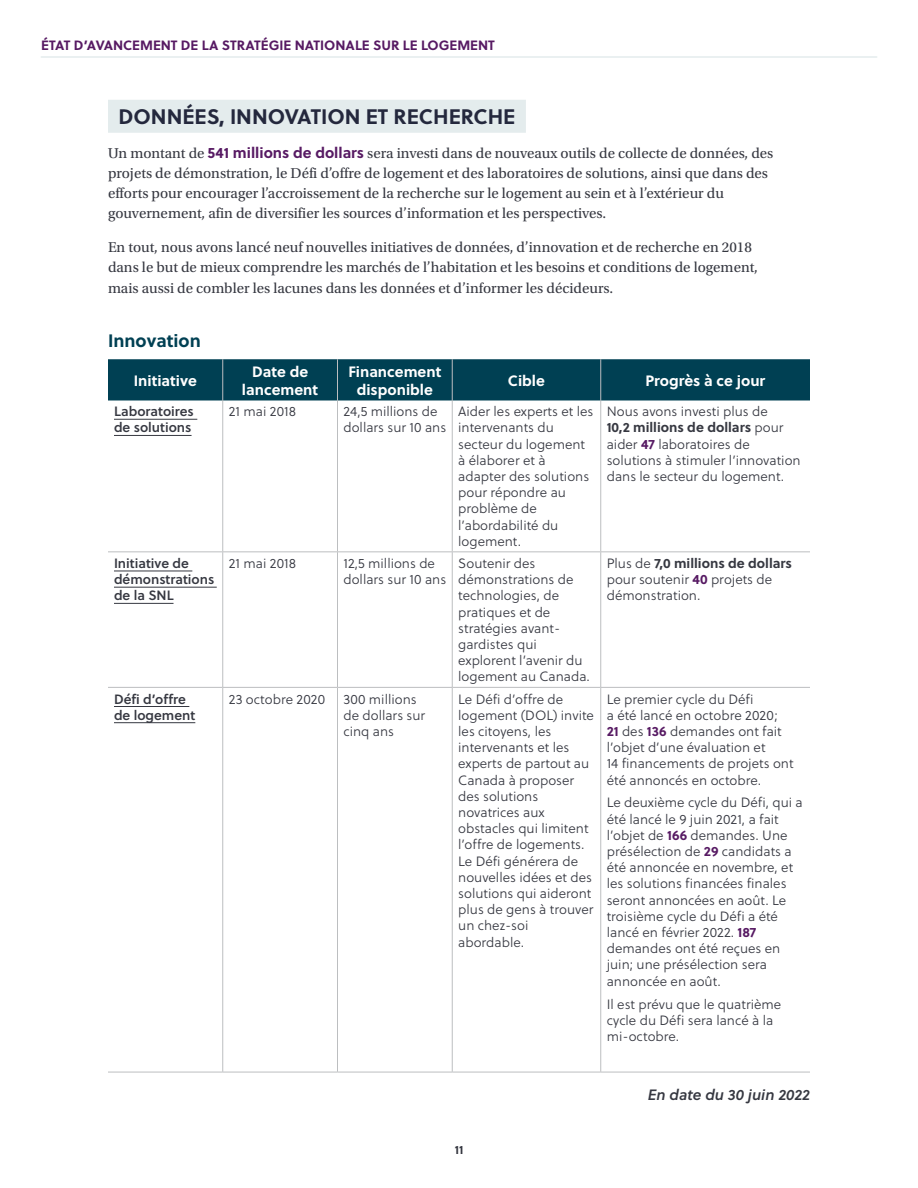
<style>
.page{position:relative;width:918px;height:1188px;background:#fff}
.page>*{position:absolute;margin:0;border:0;box-sizing:border-box;transform-origin:0 0}
.H2_Subhead1{font:700 21px "Soleil";color:#24283d}
.H3_Subhead2{font:700 18px "Soleil";color:#004053}
.P_Body{font:15px/20.2px "Utopia Std";color:#363841}
.Table_Columnhead_cen{font:700 15px/18px "Soleil";color:#fff;text-align:center}
.P_As_of{font:italic 15px "Soleil Sb";color:#363841}
.Table_Body_left{font:13.5px/16.2px "Soleil Lt";color:#363841}
.Table_Rowhead_left{font:13.5px/16.2px "Soleil Sb";color:#363841}
.t1{font:700 13.5px "Soleil";color:#571a63}
.t2{font:700 12px "Soleil";color:#363841}
.s1{font-family:"Soleil";font-weight:700;color:#571a63}
.s2{font-family:"Soleil";font-weight:700}
</style>
<div class="page">
<hr style="left:41px;top:56px;width:836px;height:2px;background:#e4eced">
<div style="left:108px;top:100px;width:418px;height:33px;background:#e4eced"></div>
<div style="left:108px;top:359px;width:702px;height:41px;background:#004053"></div>
<hr style="left:222px;top:359px;width:1px;height:41px;background:#bcbec0">
<hr style="left:337px;top:359px;width:1px;height:41px;background:#bcbec0">
<hr style="left:452px;top:359px;width:1px;height:41px;background:#bcbec0">
<hr style="left:600px;top:359px;width:1px;height:41px;background:#bcbec0">
<hr style="left:222px;top:400px;width:1px;height:151px;background:#bcbec0">
<hr style="left:337px;top:400px;width:1px;height:151px;background:#bcbec0">
<hr style="left:452px;top:400px;width:1px;height:151px;background:#bcbec0">
<hr style="left:600px;top:400px;width:1px;height:151px;background:#bcbec0">
<hr style="left:222px;top:552px;width:1px;height:135px;background:#bcbec0">
<hr style="left:337px;top:552px;width:1px;height:135px;background:#bcbec0">
<hr style="left:452px;top:552px;width:1px;height:135px;background:#bcbec0">
<hr style="left:600px;top:552px;width:1px;height:135px;background:#bcbec0">
<hr style="left:222px;top:688px;width:1px;height:384px;background:#bcbec0">
<hr style="left:337px;top:688px;width:1px;height:384px;background:#bcbec0">
<hr style="left:452px;top:688px;width:1px;height:384px;background:#bcbec0">
<hr style="left:600px;top:688px;width:1px;height:384px;background:#bcbec0">
<hr style="left:108px;top:551px;width:115px;height:1px;background:#bcbec0">
<hr style="left:223px;top:551px;width:115px;height:1px;background:#bcbec0">
<hr style="left:338px;top:551px;width:114px;height:1px;background:#bcbec0">
<hr style="left:452px;top:551px;width:149px;height:1px;background:#bcbec0">
<hr style="left:601px;top:551px;width:209px;height:1px;background:#bcbec0">
<hr style="left:108px;top:687px;width:115px;height:1px;background:#bcbec0">
<hr style="left:223px;top:687px;width:115px;height:1px;background:#bcbec0">
<hr style="left:338px;top:687px;width:114px;height:1px;background:#bcbec0">
<hr style="left:452px;top:687px;width:149px;height:1px;background:#bcbec0">
<hr style="left:601px;top:687px;width:209px;height:1px;background:#bcbec0">
<hr style="left:108px;top:1072px;width:115px;height:1px;background:#bcbec0">
<hr style="left:223px;top:1072px;width:115px;height:1px;background:#bcbec0">
<hr style="left:338px;top:1072px;width:114px;height:1px;background:#bcbec0">
<hr style="left:452px;top:1072px;width:149px;height:1px;background:#bcbec0">
<hr style="left:601px;top:1072px;width:209px;height:1px;background:#bcbec0">
<hr style="left:114px;top:419px;width:83px;height:1px;background:#363841">
<hr style="left:114px;top:435px;width:78px;height:1px;background:#363841">
<hr style="left:114px;top:571px;width:78px;height:1px;background:#363841">
<hr style="left:114px;top:587px;width:103px;height:1px;background:#363841">
<hr style="left:114px;top:603px;width:60px;height:1px;background:#363841">
<hr style="left:114px;top:706px;width:75px;height:1px;background:#363841">
<hr style="left:114px;top:722px;width:81px;height:1px;background:#363841">
<p class="t1" style="left:41px;top:35px;width:455px">ÉTAT D’AVANCEMENT DE LA STRATÉGIE NATIONALE SUR LE LOGEMENT</p>
<h2 class="H2_Subhead1" style="left:118px;top:100px;width:398px">DONNÉES, INNOVATION ET RECHERCHE</h2>
<p class="P_Body" style="left:108px;top:143px;width:667px">Un montant de <span class="s1">541 millions de dollars</span> sera investi dans de nouveaux outils de collecte de données, des projets de démonstration, le Défi d’offre de logement et des laboratoires de solutions, ainsi que dans des efforts pour encourager l’accroissement de la recherche sur le logement au sein et à l’extérieur du gouvernement, afin de diversifier les sources d’information et les perspectives.</p>
<p class="P_Body" style="left:108px;top:237px;width:651px">En tout, nous avons lancé neuf nouvelles initiatives de données, d’innovation et de recherche en 2018 dans le but de mieux comprendre les marchés de l’habitation et les besoins et conditions de logement, mais aussi de combler les lacunes dans les données et d’informer les décideurs.</p>
<h3 class="H3_Subhead2" style="left:108px;top:326px;width:94px">Innovation</h3>
<p class="Table_Columnhead_cen" style="left:134px;top:370px;width:65px">Initiative</p>
<p class="Table_Columnhead_cen" style="left:242px;top:361px;width:78px">Date de lancement</p>
<p class="Table_Columnhead_cen" style="left:348px;top:361px;width:95px">Financement disponible</p>
<p class="Table_Columnhead_cen" style="left:508px;top:370px;width:39px">Cible</p>
<p class="Table_Columnhead_cen" style="left:646px;top:370px;width:121px">Progrès à ce jour</p>
<p class="Table_Rowhead_left" style="left:114px;top:403px;width:81px">Laboratoires de solutions</p>
<p class="Table_Body_left" style="left:229px;top:403px;width:69px">21 mai 2018</p>
<p class="Table_Body_left" style="left:344px;top:403px;width:104px">24,5 millions de dollars sur 10 ans</p>
<p class="Table_Body_left" style="left:458px;top:403px;width:137px">Aider les experts et les intervenants du secteur du logement à élaborer et à adapter des solutions pour répondre au problème de l’abordabilité du logement.</p>
<p class="Table_Body_left" style="left:607px;top:403px;width:195px">Nous avons investi plus de<br><span class="s2">10,2 millions de dollars</span> pour aider <span class="s1">47</span> laboratoires de solutions à stimuler l’innovation dans le secteur du logement.</p>
<p class="Table_Rowhead_left" style="left:114px;top:555px;width:102px">Initiative de démonstrations de la SNL</p>
<p class="Table_Body_left" style="left:229px;top:555px;width:69px">21 mai 2018</p>
<p class="Table_Body_left" style="left:344px;top:555px;width:104px">12,5 millions de dollars sur 10 ans</p>
<p class="Table_Body_left" style="left:458px;top:555px;width:133px">Soutenir des démonstrations de technologies, de pratiques et de stratégies avant&shy;gardistes qui explorent l’avenir du logement au Canada.</p>
<p class="Table_Body_left" style="left:607px;top:555px;width:187px">Plus de <span class="s2">7,0 millions de dollars </span>pour soutenir <span class="s1">40</span> projets de démonstration.</p>
<p class="Table_Rowhead_left" style="left:114px;top:690px;width:83px">Défi d’offre de logement</p>
<p class="Table_Body_left" style="left:229px;top:691px;width:98px">23 octobre 2020</p>
<p class="Table_Body_left" style="left:344px;top:691px;width:83px">300 millions de dollars sur cinq ans</p>
<p class="Table_Body_left" style="left:458px;top:691px;width:137px">Le Défi d’offre de logement (DOL) invite les citoyens, les intervenants et les experts de partout au<br>Canada à proposer des solutions novatrices aux obstacles qui limitent l’offre de logements.<br>Le Défi générera de nouvelles idées et des solutions qui aideront plus de gens à trouver un chez-soi abordable.</p>
<p class="Table_Body_left" style="left:607px;top:691px;width:188px">Le premier cycle du Défi<br>a été lancé en octobre 2020;<br><span class="s1">21</span> des <span class="s1">136</span> demandes ont fait l’objet d’une évaluation et<br>14 financements de projets ont été annoncés en octobre.</p>
<p class="Table_Body_left" style="left:607px;top:795px;width:198px">Le deuxième cycle du Défi, qui a été lancé le 9 juin 2021, a fait l’objet de <span class="s1">166</span> demandes. Une présélection de <span class="s1">29</span> candidats a été annoncée en novembre, et les solutions financées finales seront annoncées en août. Le troisième cycle du Défi a été lancé en février 2022. <span class="s1">187 </span>demandes ont été reçues en juin; une présélection sera annoncée en août.</p>
<p class="Table_Body_left" style="left:607px;top:996px;width:176px">Il est prévu que le quatrième cycle du Défi sera lancé à la mi-octobre.</p>
<p class="t2" style="left:455px;top:1141px;width:10px">11</p>
<p class="P_As_of" style="left:648px;top:1084px;width:164px">En date du 30 juin 2022</p>
</div>
